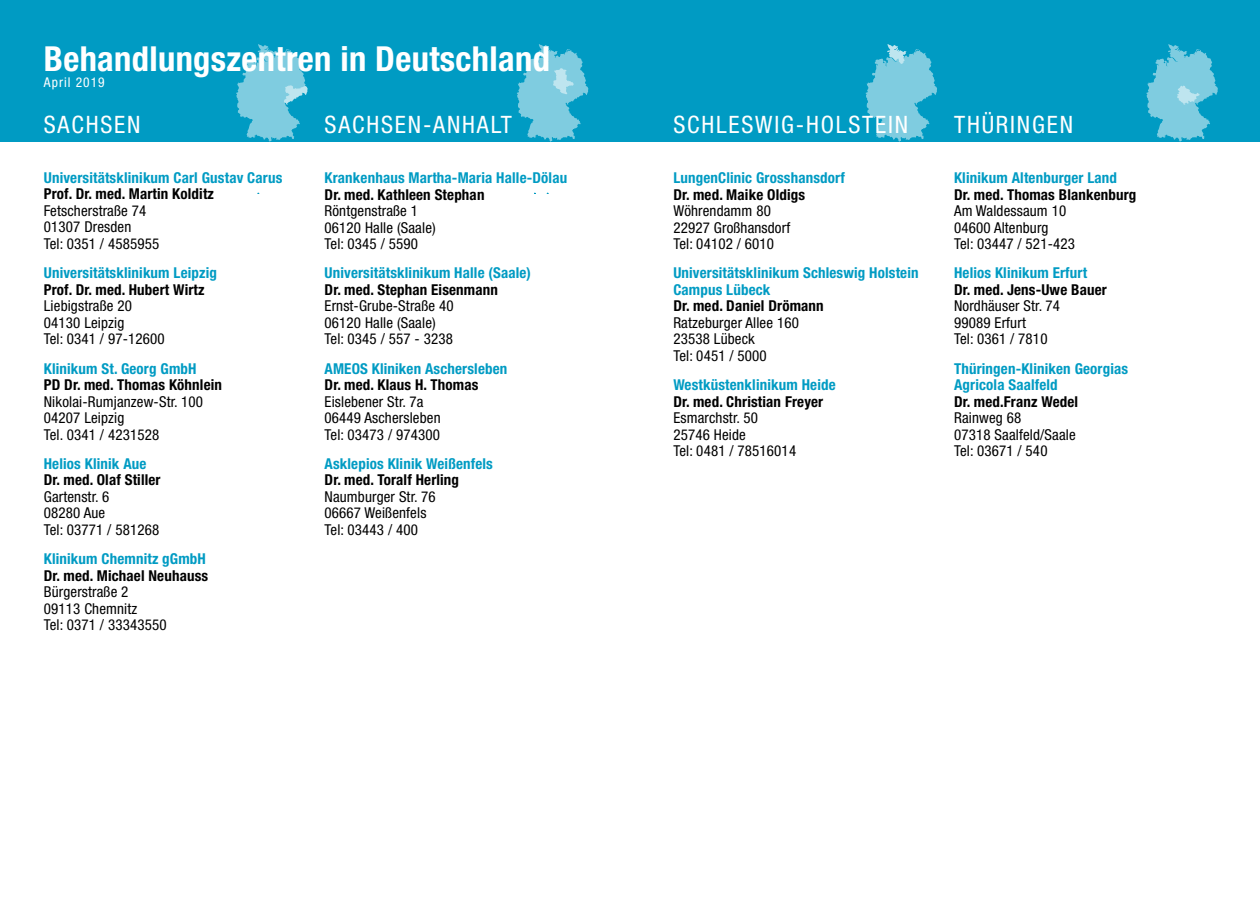
<style>
.page{position:relative;width:1260px;height:897px;background:#fff}
.page>*{position:absolute;margin:0;border:0;box-sizing:border-box;transform-origin:0 0}
.t1{font:700 condensed 34.5px "Helvetica Neue";letter-spacing:.01em;color:#fff}
.t2{font:condensed 24px "Helvetica Neue";letter-spacing:.075em;color:#fff}
.t3{font:condensed 15px/16.5px "Helvetica Neue";letter-spacing:.01em;color:#000}
.t4{font:700 condensed 15px/16.5px "Helvetica Neue";letter-spacing:.01em;color:#009bc3}
.t5{font:700 condensed 15px "Helvetica Neue";letter-spacing:.01em;color:#000}
.t6{font:condensed 13.5px "Helvetica Neue";letter-spacing:.075em;color:#fff}
</style>
<div class="page">
<div style="left:0;top:0;width:1260px;height:142px;background:#009bc3"></div>
<svg style="left:236px;top:44px;width:71px;height:98px"></svg>
<svg style="left:517px;top:44px;width:71px;height:98px"></svg>
<svg style="left:865px;top:44px;width:72px;height:98px"></svg>
<svg style="left:1146px;top:44px;width:71px;height:98px"></svg>
<h1 class="t1" style="left:44px;top:37px;width:507px">Behandlungszentren in Deutschland</h1>
<p class="t6" style="left:44px;top:74px;width:62px">April 2019</p>
<h2 class="t2" style="left:44px;top:111px;width:98px">SACHSEN</h2>
<h2 class="t2" style="left:324px;top:111px;width:189px">SACHSEN-ANHALT</h2>
<p class="t4" style="left:44px;top:169px;width:240px">Universitätsklinikum Carl Gustav Carus</p>
<p class="t5" style="left:44px;top:185px;width:172px">Prof. Dr. med. Martin Kolditz</p>
<p class="t3" style="left:44px;top:202px;width:117px">Fetscherstraße 74<br>01307 Dresden<br>Tel: 0351 / 4585955</p>
<p class="t4" style="left:44px;top:264px;width:175px">Universitätsklinikum Leipzig</p>
<p class="t5" style="left:44px;top:280px;width:162px">Prof. Dr. med. Hubert Wirtz</p>
<p class="t3" style="left:44px;top:297px;width:122px">Liebigstraße 20<br>04130 Leipzig<br>Tel: 0341 / 97-12600</p>
<p class="t4" style="left:44px;top:360px;width:154px">Klinikum St. Georg GmbH</p>
<p class="t5" style="left:44px;top:375px;width:180px">PD Dr. med. Thomas Köhnlein</p>
<p class="t3" style="left:44px;top:393px;width:161px">Nikolai-Rumjanzew-Str. 100<br>04207 Leipzig<br>Tel. 0341 / 4231528</p>
<p class="t4" style="left:44px;top:455px;width:104px">Helios Klinik Aue</p>
<p class="t5" style="left:44px;top:471px;width:118px">Dr. med. Olaf Stiller</p>
<p class="t3" style="left:44px;top:488px;width:117px">Gartenstr. 6<br>08280 Aue<br>Tel: 03771 / 581268</p>
<p class="t4" style="left:44px;top:550px;width:164px">Klinikum Chemnitz gGmbH</p>
<p class="t5" style="left:44px;top:566px;width:166px">Dr. med. Michael Neuhauss</p>
<p class="t3" style="left:44px;top:583px;width:124px">Bürgerstraße 2<br>09113 Chemnitz<br>Tel: 0371 / 33343550</p>
<p class="t4" style="left:324px;top:169px;width:244px">Krankenhaus Martha-Maria Halle-Dölau</p>
<p class="t5" style="left:324px;top:185px;width:161px">Dr. med. Kathleen Stephan</p>
<p class="t3" style="left:324px;top:202px;width:113px">Röntgenstraße 1<br>06120 Halle (Saale)<br>Tel: 0345 / 5590</p>
<p class="t4" style="left:324px;top:264px;width:208px">Universitätsklinikum Halle (Saale)</p>
<p class="t5" style="left:324px;top:280px;width:175px">Dr. med. Stephan Eisenmann</p>
<p class="t3" style="left:324px;top:298px;width:131px">Ernst-Grube-Straße 40<br>06120 Halle (Saale)<br>Tel: 0345 / 557 - 3238</p>
<p class="t4" style="left:324px;top:360px;width:184px">AMEOS Kliniken Aschersleben</p>
<p class="t5" style="left:324px;top:376px;width:155px">Dr. med. Klaus H. Thomas</p>
<p class="t3" style="left:324px;top:393px;width:118px">Eislebener Str. 7a<br>06449 Aschersleben<br>Tel: 03473 / 974300</p>
<p class="t4" style="left:324px;top:455px;width:170px">Asklepios Klinik Weißenfels</p>
<p class="t5" style="left:324px;top:471px;width:136px">Dr. med. Toralf Herling</p>
<p class="t3" style="left:324px;top:488px;width:113px">Naumburger Str. 76<br>06667 Weißenfels<br>Tel: 03443 / 400</p>
<h2 class="t2" style="left:673px;top:111px;width:236px">SCHLESWIG-HOLSTEIN</h2>
<h2 class="t2" style="left:954px;top:111px;width:120px">THÜRINGEN</h2>
<p class="t4" style="left:673px;top:169px;width:173px">LungenClinic Grosshansdorf</p>
<p class="t5" style="left:673px;top:185px;width:133px">Dr. med. Maike Oldigs</p>
<p class="t3" style="left:673px;top:202px;width:118px">Wöhrendamm 80<br>22927 Großhansdorf<br>Tel: 04102 / 6010</p>
<p class="t4" style="left:673px;top:264px;width:247px">Universitätsklinikum Schleswig Holstein<br>Campus Lübeck</p>
<p class="t5" style="left:673px;top:297px;width:152px">Dr. med. Daniel Drömann</p>
<p class="t3" style="left:673px;top:314px;width:127px">Ratzeburger Allee 160<br>23538 Lübeck<br>Tel: 0451 / 5000</p>
<p class="t4" style="left:673px;top:376px;width:164px">Westküstenklinikum Heide</p>
<p class="t5" style="left:673px;top:392px;width:151px">Dr. med. Christian Freyer</p>
<p class="t3" style="left:673px;top:409px;width:124px">Esmarchstr. 50<br>25746 Heide<br>Tel: 0481 / 78516014</p>
<p class="t4" style="left:954px;top:169px;width:164px">Klinikum Altenburger Land</p>
<p class="t5" style="left:954px;top:185px;width:184px">Dr. med. Thomas Blankenburg</p>
<p class="t3" style="left:954px;top:202px;width:122px">Am Waldessaum 10<br>04600 Altenburg<br>Tel: 03447 / 521-423</p>
<p class="t4" style="left:954px;top:264px;width:135px">Helios Klinikum Erfurt</p>
<p class="t5" style="left:954px;top:280px;width:154px">Dr. med. Jens-Uwe Bauer</p>
<p class="t3" style="left:954px;top:298px;width:108px">Nordhäuser Str. 74<br>99089 Erfurt<br>Tel: 0361 / 7810</p>
<p class="t4" style="left:954px;top:360px;width:176px">Thüringen-Kliniken Georgias<br>Agricola Saalfeld</p>
<p class="t5" style="left:954px;top:392px;width:126px">Dr. med.Franz Wedel</p>
<p class="t3" style="left:954px;top:409px;width:123px">Rainweg 68<br>07318 Saalfeld/Saale<br>Tel: 03671 / 540</p>
</div>
